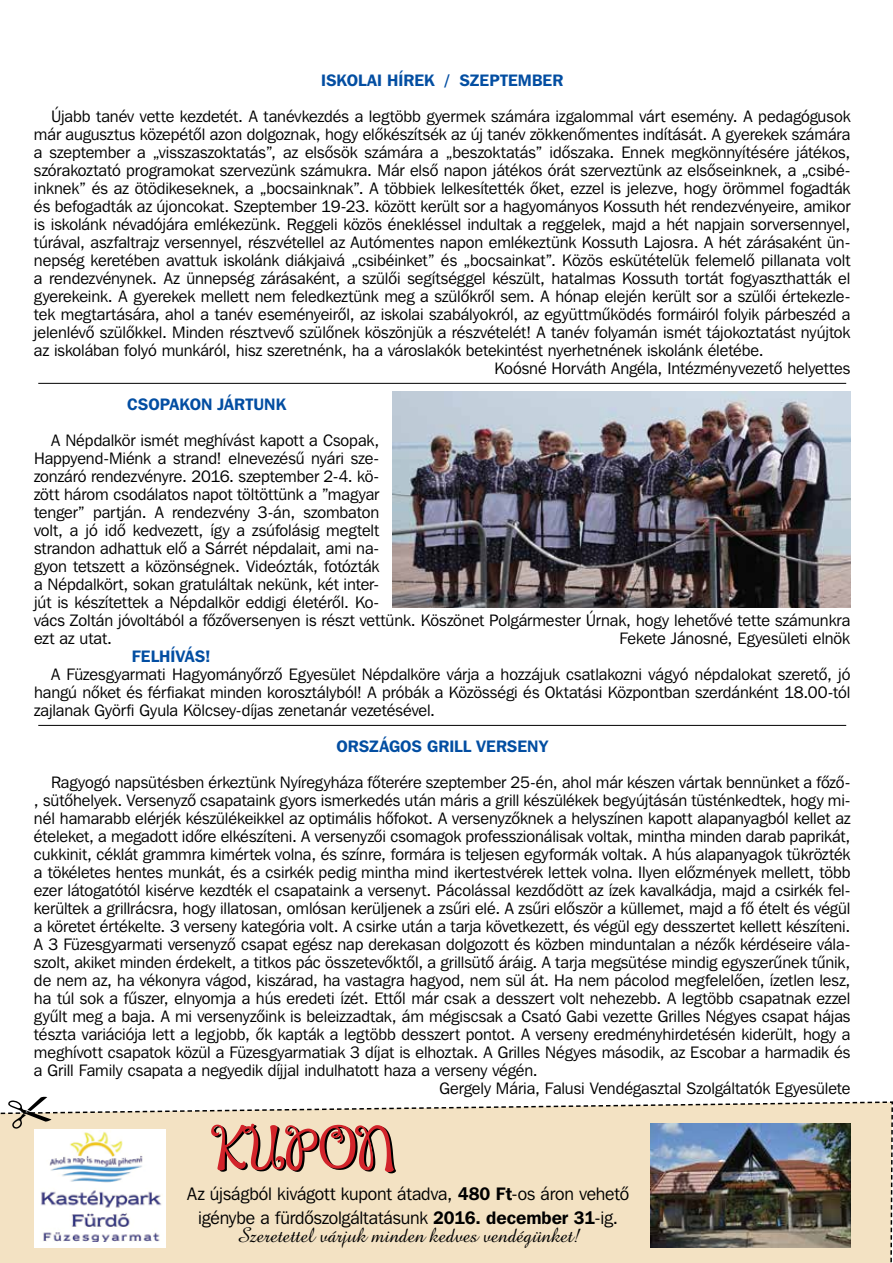
<style>
.page{position:relative;width:893px;height:1263px;background:#fff}
.page>*{position:absolute;margin:0;border:0;box-sizing:border-box;transform-origin:0 0}
.t1{font:21px "Amazone HU Normal";color:#000}
.t2{font:18px/24px "Franklin Gothic Bk HU Book";letter-spacing:-.005em;color:#000;text-align:center}
.t3{font:16.5px/18px "Franklin Gothic Bk HU Book";letter-spacing:-.005em;color:#000}
.t4{font:16.5px "Franklin Gothic Demi HU Demi";letter-spacing:.005em;color:#034ea2}
.s1{font-family:"Franklin Gothic Demi HU Demi"}
</style>
<div class="page">
<hr style="left:38px;top:383px;width:808px;height:1px;background:#000">
<hr style="left:38px;top:725px;width:808px;height:1px;background:#000">
<img style="left:392px;top:392px;width:458px;height:216px">
<img style="left:0;top:1097px;width:893px;height:166px">
<p class="t4" style="left:321px;top:70px;width:244px">ISKOLAI HÍREK / SZEPTEMBER</p>
<p class="t3" style="left:51px;top:107px;width:801px">Újabb tanév vette kezdetét. A tanévkezdés a legtöbb gyermek számára izgalommal várt esemény. A pedagógusok</p>
<p class="t3" style="left:34px;top:125px;width:818px">már augusztus közepétôl azon dolgoznak, hogy elôkészítsék az új tanév zökkenômentes indítását. A gyerekek számára</p>
<p class="t3" style="left:34px;top:143px;width:818px">a szeptember a „visszaszoktatás”, az elsôsök számára a „beszoktatás” idôszaka. Ennek megkönnyítésére játékos,</p>
<p class="t3" style="left:34px;top:161px;width:818px">szórakoztató programokat szervezünk számukra. Már elsô napon játékos órát szerveztünk az elsôseinknek, a „csibé-</p>
<p class="t3" style="left:34px;top:179px;width:818px">inknek” és az ötödikeseknek, a „bocsainknak”. A többiek lelkesítették ôket, ezzel is jelezve, hogy örömmel fogadták</p>
<p class="t3" style="left:34px;top:197px;width:818px">és befogadták az újoncokat. Szeptember 19-23. között került sor a hagyományos Kossuth hét rendezvényeire, amikor</p>
<p class="t3" style="left:34px;top:215px;width:818px">is iskolánk névadójára emlékezünk. Reggeli közös énekléssel indultak a reggelek, majd a hét napjain sorversennyel,</p>
<p class="t3" style="left:34px;top:233px;width:818px">túrával, aszfaltrajz versennyel, részvétellel az Autómentes napon emlékeztünk Kossuth Lajosra. A hét zárásaként ün-</p>
<p class="t3" style="left:34px;top:251px;width:818px">nepség keretében avattuk iskolánk diákjaivá „csibéinket” és „bocsainkat”. Közös eskütételük felemelô pillanata volt</p>
<p class="t3" style="left:34px;top:269px;width:818px">a rendezvénynek. Az ünnepség zárásaként, a szülôi segítséggel készült, hatalmas Kossuth tortát fogyaszthatták el</p>
<p class="t3" style="left:34px;top:287px;width:818px">gyerekeink. A gyerekek mellett nem feledkeztünk meg a szülôkrôl sem. A hónap elején került sor a szülôi értekezle-</p>
<p class="t3" style="left:34px;top:305px;width:818px">tek megtartására, ahol a tanév eseményeirôl, az iskolai szabályokról, az együttmûködés formáiról folyik párbeszéd a</p>
<p class="t3" style="left:34px;top:323px;width:818px">jelenlévô szülôkkel. Minden résztvevô szülônek köszönjük a részvételét! A tanév folyamán ismét tájokoztatást nyújtok</p>
<p class="t3" style="left:34px;top:341px;width:731px">az iskolában folyó munkáról, hisz szeretnénk, ha a városlakók betekintést nyerhetnének iskolánk életébe.</p>
<p class="t3" style="left:494px;top:359px;width:357px">Koósné Horváth Angéla, Intézményvezetô helyettes</p>
<p class="t4" style="left:127px;top:394px;width:160px">CSOPAKON JÁRTUNK</p>
<p class="t3" style="left:34px;top:431px;width:818px;text-indent:17px">A Népdalkör ismét meghívást kapott a Csopak,<br>Happyend-Miénk a strand! elnevezésû nyári sze-<br>zonzáró rendezvényre. 2016. szeptember 2-4. kö-<br>zött három csodálatos napot töltöttünk a ”magyar<br>tenger” partján. A rendezvény 3-án, szombaton<br>volt, a jó idô kedvezett, így a zsúfolásig megtelt<br>strandon adhattuk elô a Sárrét népdalait, ami na-<br>gyon tetszett a közönségnek. Videózták, fotózták<br>a Népdalkört, sokan gratuláltak nekünk, két inter-<br>jút is készítettek a Népdalkör eddigi életérôl. Ko-<br>vács Zoltán jóvoltából a fôzôversenyen is részt vettünk. Köszönet Polgármester Úrnak, hogy lehetôvé tette számunkra ezt az utat.</p>
<p class="t3" style="left:619px;top:629px;width:232px">Fekete Jánosné, Egyesületi elnök</p>
<p class="t4" style="left:132px;top:646px;width:80px">FELHÍVÁS!</p>
<p class="t3" style="left:34px;top:665px;width:818px;text-align:justify;text-indent:17px">A Füzesgyarmati Hagyományôrzô Egyesület Népdalköre várja a hozzájuk csatlakozni vágyó népdalokat szeretô, jó hangú nôket és férfiakat minden korosztályból! A próbák a Közösségi és Oktatási Központban szerdánként 18.00-tól zajlanak Györfi Gyula Kölcsey-díjas zenetanár vezetésével.</p>
<p class="t4" style="left:336px;top:736px;width:213px">ORSZÁGOS GRILL VERSENY</p>
<p class="t3" style="left:51px;top:773px;width:801px">Ragyogó napsütésben érkeztünk Nyíregyháza fôterére szeptember 25-én, ahol már készen vártak bennünket a fôzô-</p>
<p class="t3" style="left:34px;top:791px;width:818px">, sütôhelyek. Versenyzô csapataink gyors ismerkedés után máris a grill készülékek begyújtásán tüsténkedtek, hogy mi-</p>
<p class="t3" style="left:34px;top:809px;width:818px">nél hamarabb elérjék készülékeikkel az optimális hôfokot. A versenyzôknek a helyszínen kapott alapanyagból kellet az</p>
<p class="t3" style="left:34px;top:827px;width:818px">ételeket, a megadott idôre elkészíteni. A versenyzôi csomagok professzionálisak voltak, mintha minden darab paprikát,</p>
<p class="t3" style="left:34px;top:845px;width:818px">cukkinit, céklát grammra kimértek volna, és színre, formára is teljesen egyformák voltak. A hús alapanyagok tükrözték</p>
<p class="t3" style="left:34px;top:863px;width:818px">a tökéletes hentes munkát, és a csirkék pedig mintha mind ikertestvérek lettek volna. Ilyen elôzmények mellett, több</p>
<p class="t3" style="left:34px;top:881px;width:818px">ezer látogatótól kisérve kezdték el csapataink a versenyt. Pácolással kezdôdött az ízek kavalkádja, majd a csirkék fel-</p>
<p class="t3" style="left:34px;top:899px;width:818px">kerültek a grillrácsra, hogy illatosan, omlósan kerüljenek a zsûri elé. A zsûri elôször a küllemet, majd a fô ételt és végül</p>
<p class="t3" style="left:34px;top:917px;width:818px">a köretet értékelte. 3 verseny kategória volt. A csirke után a tarja következett, és végül egy desszertet kellett készíteni.</p>
<p class="t3" style="left:34px;top:935px;width:818px">A 3 Füzesgyarmati versenyzô csapat egész nap derekasan dolgozott és közben minduntalan a nézôk kérdéseire vála-</p>
<p class="t3" style="left:34px;top:953px;width:818px">szolt, akiket minden érdekelt, a titkos pác összetevôktôl, a grillsütô áráig. A tarja megsütése mindig egyszerûnek tûnik,</p>
<p class="t3" style="left:34px;top:971px;width:818px">de nem az, ha vékonyra vágod, kiszárad, ha vastagra hagyod, nem sül át. Ha nem pácolod megfelelôen, ízetlen lesz,</p>
<p class="t3" style="left:34px;top:989px;width:818px">ha túl sok a fûszer, elnyomja a hús eredeti ízét. Ettôl már csak a desszert volt nehezebb. A legtöbb csapatnak ezzel</p>
<p class="t3" style="left:34px;top:1007px;width:818px">gyûlt meg a baja. A mi versenyzôink is beleizzadtak, ám mégiscsak a Csató Gabi vezette Grilles Négyes csapat hájas</p>
<p class="t3" style="left:34px;top:1025px;width:818px">tészta variációja lett a legjobb, ôk kapták a legtöbb desszert pontot. A verseny eredményhirdetésén kiderült, hogy a</p>
<p class="t3" style="left:34px;top:1043px;width:818px">meghívott csapatok közül a Füzesgyarmatiak 3 díjat is elhoztak. A Grilles Négyes második, az Escobar a harmadik és</p>
<p class="t3" style="left:34px;top:1061px;width:505px">a Grill Family csapata a negyedik díjjal indulhatott haza a verseny végén.</p>
<p class="t3" style="left:439px;top:1079px;width:412px">Gergely Mária, Falusi Vendégasztal Szolgáltatók Egyesülete</p>
<p class="t2" style="left:187px;top:1182px;width:443px">Az újságból kivágott kupont átadva, <span class="s1">480 FT</span>-os áron vehetô igénybe a fürdôszolgáltatásunk <span class="s1">2016. DECEMBER 31</span>-ig.</p>
<p class="t1" style="left:237px;top:1223px;width:345px">Szeretettel várjuk minden kedves vendégünket!</p>
</div>
